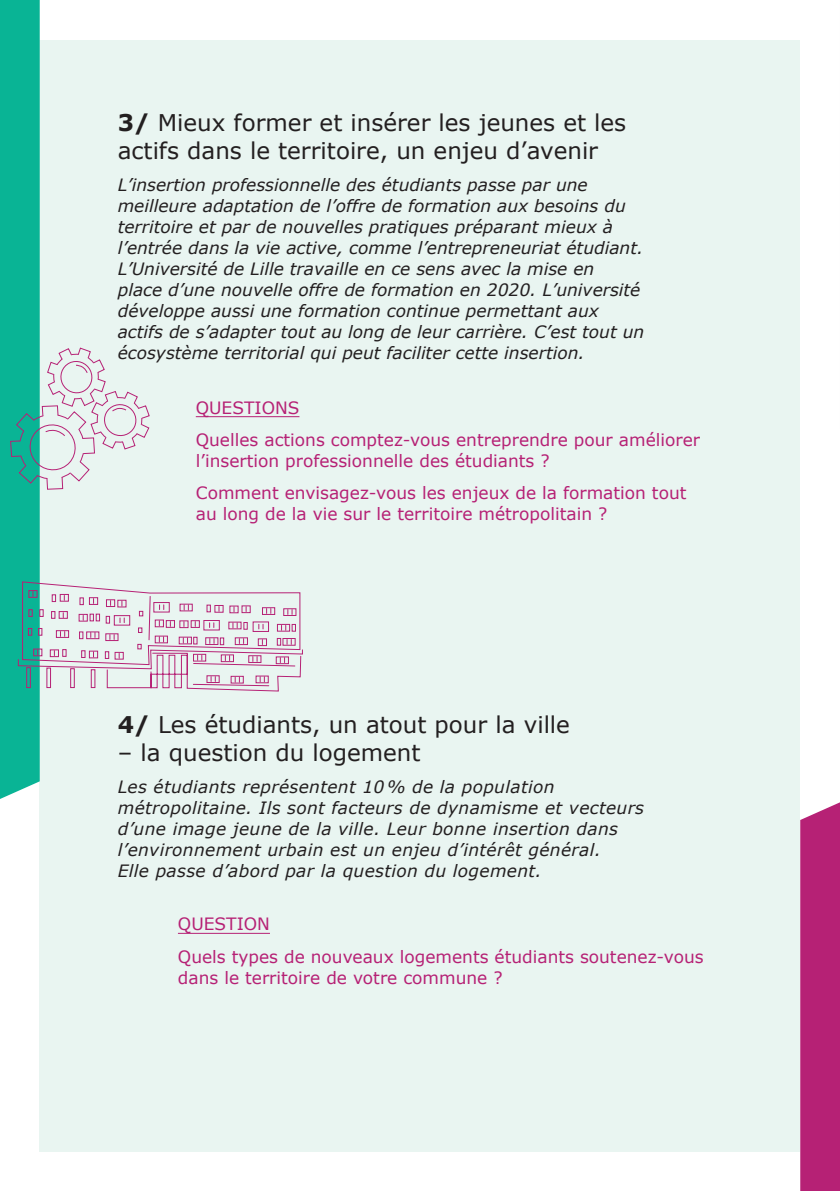
<style>
.page{position:relative;width:840px;height:1191px;background:#fff}
.page>*{position:absolute;margin:0;border:0;box-sizing:border-box;transform-origin:0 0}
.t1{font:23px/28px "Verdana";color:#231f20}
.t2{font:italic 17px/21px "Verdana";color:#231f20}
.t3{font:17px/32.4px "Verdana";color:#b62175}
.t4{font:italic 17px/21px "Verdana";letter-spacing:.02em;color:#231f20}
.s1{font-weight:700}
</style>
<div class="page">
<div style="left:40px;top:40px;width:759px;height:1111px;background:#e9f5f1"></div>
<svg style="left:799px;top:802px;width:40px;height:389px;background:#b92c7c"></svg>
<svg style="left:0;top:0;width:303px;height:799px"></svg>
<hr style="left:178px;top:933px;width:92px;height:1px;background:#b62175">
<hr style="left:196px;top:416px;width:103px;height:1px;background:#b62175">
<h1 class="t1" style="left:118px;top:109px;width:509px"><span class="s1">3/</span> Mieux former et insérer les jeunes et les actifs dans le territoire, un enjeu d’avenir</h1>
<p class="t2" style="left:118px;top:175px;width:527px">L’insertion professionnelle des étudiants passe par une meilleure adaptation de l’offre de formation aux besoins du territoire et par de nouvelles pratiques préparant mieux à l’entrée dans la vie active, comme l’entrepreneuriat étudiant.<br>L’Université de Lille travaille en ce sens avec la mise en<br>place d’une nouvelle offre de formation en 2020. L’université développe aussi une formation continue permettant aux actifs de s’adapter tout au long de leur carrière. C’est tout un écosystème territorial qui peut faciliter cette insertion.</p>
<p class="t3" style="left:196px;top:391px;width:505px">QUESTIONS<br>Quelles actions comptez-vous entreprendre pour améliorer</p>
<p class="t3" style="left:196px;top:445px;width:492px">l’insertion professionnelle des étudiants ?<br>Comment envisagez-vous les enjeux de la formation tout</p>
<p class="t3" style="left:196px;top:498px;width:413px">au long de la vie sur le territoire métropolitain ?</p>
<h1 class="t1" style="left:118px;top:711px;width:453px"><span class="s1">4/</span> Les étudiants, un atout pour la ville</h1>
<h1 class="t1" style="left:118px;top:739px;width:304px">– la question du logement</h1>
<p class="t4" style="left:118px;top:777px;width:527px">Les étudiants représentent 10% de la population métropolitaine. Ils sont facteurs de dynamisme et vecteurs d’une image jeune de la ville. Leur bonne insertion dans l’environnement urbain est un enjeu d’intérêt général.<br>Elle passe d’abord par la question du logement.</p>
<p class="t3" style="left:178px;top:908px;width:527px">QUESTION<br>Quels types de nouveaux logements étudiants soutenez-vous</p>
<p class="t3" style="left:178px;top:961px;width:326px">dans le territoire de votre commune ?</p>
</div>
